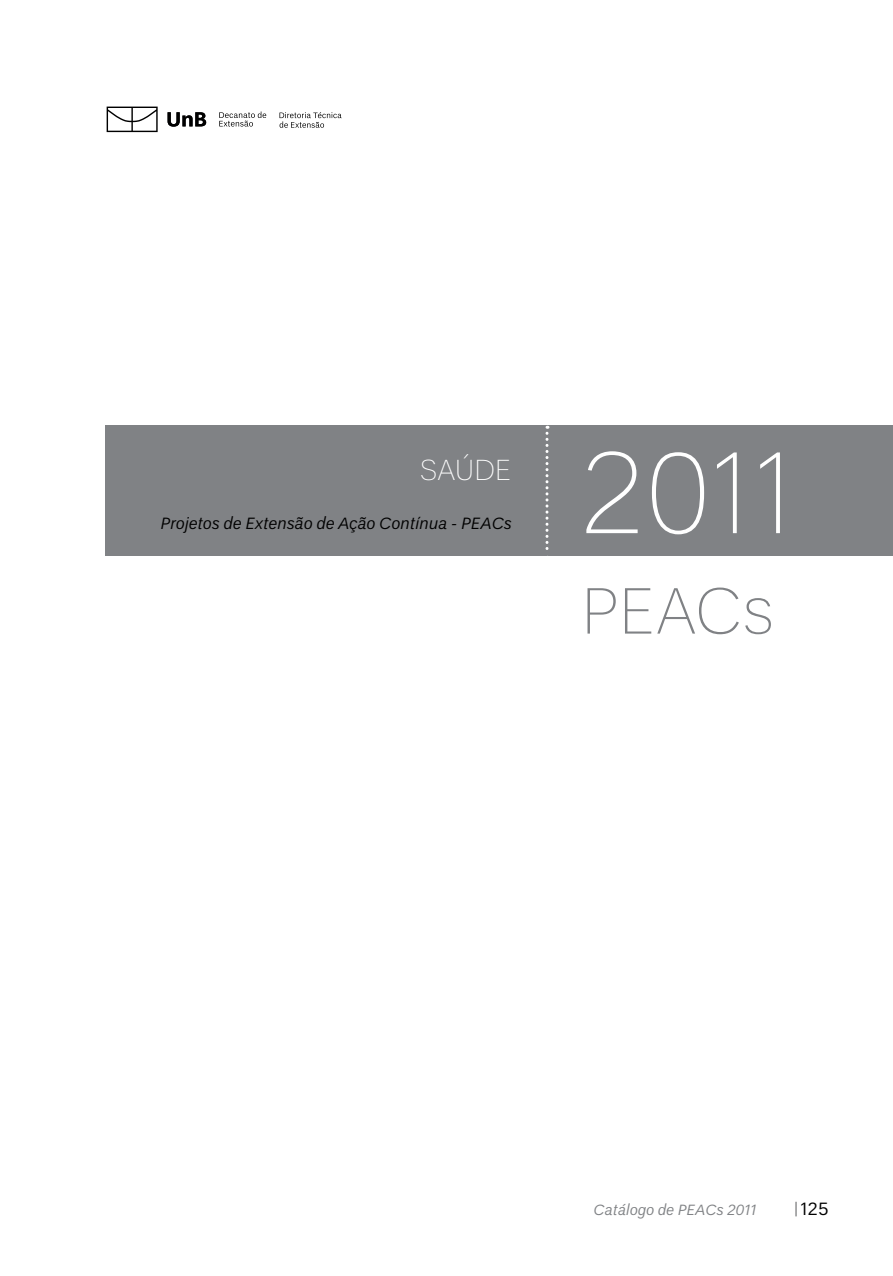
<style>
.page{position:relative;width:893px;height:1276px;background:#fff}
.page>*{position:absolute;margin:0;border:0;box-sizing:border-box;transform-origin:0 0}
.t1{font:300 120px "Un B Pro";color:#fff}
.t2{font:300 67.5px "Un B Pro";color:#808285}
.t3{font:300 30px "Un B Pro";letter-spacing:-.005em;color:#fff}
.t4{font:18px "Un B Pro";color:#000}
.t5{font:italic 16.5px "Un B Pro";color:#000}
.t6{font:italic 15px "Un B Pro";color:#808285}
</style>
<div class="page">
<svg style="left:796px;top:1201px;width:1px;height:15px"></svg>
<div style="left:106px;top:425px;width:787px;height:131px;background:#808285"></div>
<svg style="left:545px;top:426px;width:3px;height:130px"></svg>
<svg style="left:168px;top:112px;width:38px;height:15px"></svg>
<svg style="left:107px;top:107px;width:51px;height:25px"></svg>
<svg style="left:219px;top:111px;width:47px;height:16px"></svg>
<svg style="left:279px;top:112px;width:63px;height:16px"></svg>
<h3 class="t3" style="left:420px;top:452px;width:93px">SAÚDE</h3>
<p class="t5" style="left:160px;top:514px;width:353px">Projetos de Extensão de Ação Contínua - PEACs</p>
<h1 class="t1" style="left:579px;top:421px;width:220px">2011</h1>
<h2 class="t2" style="left:581px;top:571px;width:195px">PEACs</h2>
<p class="t6" style="left:594px;top:1201px;width:165px">Catálogo de PEACs 2011</p>
<p class="t4" style="left:800px;top:1198px;width:30px">125</p>
</div>
